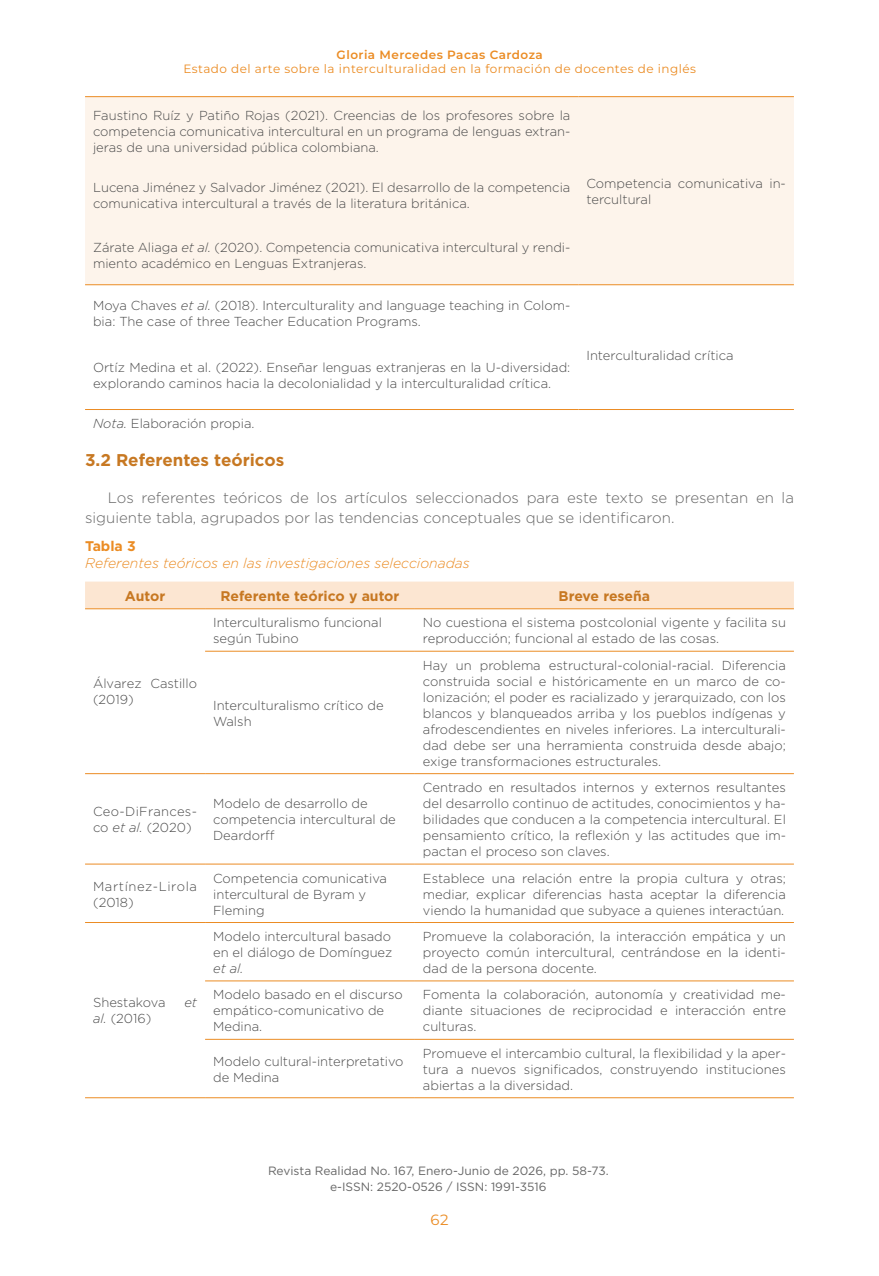
<style>
.page{position:relative;width:879px;height:1276px;background:#fff}
.page>*{position:absolute;margin:0;border:0;box-sizing:border-box;transform-origin:0 0}
.t1{font:700 17px "Gotham";color:#c77822}
.t2{font:300 15px/20px "Gotham";color:#666}
.t3{font:14.8px "Montserrat";color:#eb8c24}
.t4{font:italic 300 14px "Gotham";color:#eb8c24}
.t5{font:700 14px "Gotham";color:#c77822}
.t6{font:700 14px "Gotham";color:#eb8c24}
.t7{font:300 13px/16px "Gotham";color:#4b4b4b}
.t8{font:300 13px/16px "Gotham";letter-spacing:.02em;color:#4b4b4b}
.t9{font:300 13px/16px "Gotham";letter-spacing:.045em;color:#4b4b4b}
.t10{font:italic 300 13px "Gotham";color:#4b4b4b}
.t11{font:12px/16px "Gotham";color:#666;text-align:center}
.t12{font:12px "Montserrat";letter-spacing:.04em;color:#eb8c24}
.t13{font:600 12px "Montserrat";letter-spacing:.04em;color:#eb8c24}
.s1{font-style:italic}
</style>
<div class="page">
<div style="left:85px;top:97px;width:709px;height:187px;background:#fdf4eb"></div>
<hr style="left:85px;top:96px;width:493px;height:1px;background:#eb8c24">
<hr style="left:578px;top:96px;width:216px;height:1px;background:#eb8c24">
<hr style="left:578px;top:284px;width:216px;height:1px;background:#eb8c24">
<hr style="left:85px;top:284px;width:493px;height:1px;background:#eb8c24">
<hr style="left:578px;top:409px;width:216px;height:1px;background:#eb8c24">
<hr style="left:85px;top:409px;width:493px;height:1px;background:#eb8c24">
<div style="left:85px;top:581px;width:709px;height:27px;background:#fce6d2"></div>
<hr style="left:85px;top:608px;width:120px;height:1px;background:#eb8c24">
<hr style="left:205px;top:608px;width:210px;height:1px;background:#eb8c24">
<hr style="left:415px;top:608px;width:379px;height:1px;background:#eb8c24">
<hr style="left:205px;top:651px;width:210px;height:1px;background:#eb8c24">
<hr style="left:415px;top:651px;width:379px;height:1px;background:#eb8c24">
<hr style="left:85px;top:773px;width:120px;height:1px;background:#eb8c24">
<hr style="left:205px;top:773px;width:210px;height:1px;background:#eb8c24">
<hr style="left:415px;top:773px;width:379px;height:1px;background:#eb8c24">
<hr style="left:85px;top:863px;width:120px;height:1px;background:#eb8c24">
<hr style="left:205px;top:863px;width:210px;height:1px;background:#eb8c24">
<hr style="left:415px;top:863px;width:379px;height:1px;background:#eb8c24">
<hr style="left:85px;top:922px;width:120px;height:1px;background:#eb8c24">
<hr style="left:205px;top:922px;width:210px;height:1px;background:#eb8c24">
<hr style="left:415px;top:922px;width:379px;height:1px;background:#eb8c24">
<hr style="left:205px;top:980px;width:210px;height:1px;background:#eb8c24">
<hr style="left:415px;top:980px;width:379px;height:1px;background:#eb8c24">
<hr style="left:205px;top:1039px;width:210px;height:1px;background:#eb8c24">
<hr style="left:415px;top:1039px;width:379px;height:1px;background:#eb8c24">
<hr style="left:85px;top:1097px;width:120px;height:1px;background:#eb8c24">
<hr style="left:205px;top:1097px;width:210px;height:1px;background:#eb8c24">
<hr style="left:415px;top:1097px;width:379px;height:1px;background:#eb8c24">
<p class="t13" style="left:337px;top:46px;width:208px">Gloria Mercedes Pacas Cardoza</p>
<p class="t12" style="left:183px;top:61px;width:514px">Estado del arte sobre la interculturalidad en la formación de docentes de inglés</p>
<p class="t7" style="left:93px;top:107px;width:479px;text-align:justify">Faustino Ruíz y Patiño Rojas (2021). Creencias de los profesores sobre la competencia comunicativa intercultural en un programa de lenguas extran&shy;jeras de una universidad pública colombiana.</p>
<p class="t7" style="left:93px;top:179px;width:479px">Lucena Jiménez y Salvador Jiménez (2021). El desarrollo de la competencia comunicativa intercultural a través de la literatura británica.</p>
<p class="t7" style="left:93px;top:239px;width:479px">Zárate Aliaga <span class="s1">et al.</span> (2020). Competencia comunicativa intercultural y rendi&shy;miento académico en Lenguas Extranjeras.</p>
<p class="t7" style="left:93px;top:297px;width:479px">Moya Chaves <span class="s1">et al.</span> (2018). Interculturality and language teaching in Colom&shy;bia: The case of three Teacher Education Programs.</p>
<p class="t7" style="left:586px;top:175px;width:201px">Competencia comunicativa in&shy;tercultural</p>
<p class="t7" style="left:586px;top:347px;width:149px">Interculturalidad crítica</p>
<p class="t7" style="left:93px;top:359px;width:479px">Ortíz Medina et al. (2022). Enseñar lenguas extranjeras en la U-diversidad: explorando caminos hacia la decolonialidad y la interculturalidad crítica.</p>
<p class="t7" style="left:93px;top:415px;width:163px"><span class="s1">Nota.</span> Elaboración propia.</p>
<h1 class="t1" style="left:85px;top:449px;width:201px">3.2 Referentes teóricos</h1>
<p class="t2" style="left:85px;top:487px;width:710px;text-indent:23px">Los referentes teóricos de los artículos seleccionados para este texto se presentan en la siguiente tabla, agrupados por las tendencias conceptuales que se identificaron.</p>
<p class="t6" style="left:85px;top:537px;width:52px">Tabla 3</p>
<p class="t4" style="left:85px;top:554px;width:386px">Referentes teóricos en las investigaciones seleccionadas</p>
<p class="t5" style="left:125px;top:586px;width:42px">Autor</p>
<p class="t5" style="left:220px;top:586px;width:180px">Referente teórico y autor</p>
<p class="t5" style="left:558px;top:586px;width:93px">Breve reseña</p>
<p class="t7" style="left:93px;top:675px;width:105px">Álvarez Castillo (2019)</p>
<p class="t7" style="left:213px;top:614px;width:170px">Interculturalismo funcional según Tubino</p>
<p class="t7" style="left:423px;top:614px;width:364px">No cuestiona el sistema postcolonial vigente y facilita su reproducción; funcional al estado de las cosas.</p>
<p class="t7" style="left:213px;top:696px;width:172px">Interculturalismo crítico de<br>Walsh</p>
<p class="t7" style="left:423px;top:656px;width:364px;text-align:justify">Hay un problema estructural-colonial-racial. Diferencia construida social e históricamente en un marco de co&shy;lonización; el poder es racializado y jerarquizado, con los blancos y blanqueados arriba y los pueblos indígenas y afrodescendientes en niveles inferiores. La interculturali&shy;dad debe ser una herramienta construida desde abajo; exige transformaciones estructurales.</p>
<p class="t8" style="left:93px;top:803px;width:105px">Ceo-DiFrances&shy;co <span class="s1">et al.</span> (2020)</p>
<p class="t7" style="left:213px;top:795px;width:184px">Modelo de desarrollo de competencia intercultural de<br>Deardorff</p>
<p class="t7" style="left:423px;top:779px;width:364px;text-align:justify">Centrado en resultados internos y externos resultantes del desarrollo continuo de actitudes, conocimientos y ha&shy;bilidades que conducen a la competencia intercultural. El pensamiento crítico, la reflexión y las actitudes que im&shy;pactan el proceso son claves.</p>
<p class="t9" style="left:93px;top:877px;width:105px">Martínez-Lirola (2018)</p>
<p class="t7" style="left:213px;top:869px;width:175px">Competencia comunicativa intercultural de Byram y<br>Fleming</p>
<p class="t7" style="left:423px;top:869px;width:364px;text-align:justify">Establece una relación entre la propia cultura y otras; mediar, explicar diferencias hasta aceptar la diferencia viendo la humanidad que subyace a quienes interactúan.</p>
<p class="t7" style="left:93px;top:994px;width:74px">Shestakova</p>
<p class="t10" style="left:184px;top:994px;width:14px">et</p>
<p class="t7" style="left:93px;top:1010px;width:60px"><span class="s1">al.</span> (2016)</p>
<p class="t7" style="left:213px;top:928px;width:181px">Modelo intercultural basado en el diálogo de Domínguez</p>
<p class="t10" style="left:213px;top:960px;width:32px">et al.</p>
<p class="t7" style="left:423px;top:928px;width:364px;text-align:justify">Promueve la colaboración, la interacción empática y un proyecto común intercultural, centrándose en la identi&shy;dad de la persona docente.</p>
<p class="t7" style="left:213px;top:986px;width:191px">Modelo basado en el discurso empático-comunicativo de<br>Medina.</p>
<p class="t7" style="left:423px;top:986px;width:364px;text-align:justify">Fomenta la colaboración, autonomía y creatividad me&shy;diante situaciones de reciprocidad e interacción entre culturas.</p>
<p class="t7" style="left:213px;top:1053px;width:192px">Modelo cultural-interpretativo de Medina</p>
<p class="t7" style="left:423px;top:1045px;width:364px;text-align:justify">Promueve el intercambio cultural, la flexibilidad y la aper&shy;tura a nuevos significados, construyendo instituciones abiertas a la diversidad.</p>
<p class="t11" style="left:268px;top:1162px;width:342px">Revista Realidad No. 167, Enero-Junio de 2026, pp. 58-73. e-ISSN: 2520-0526 / ISSN: 1991-3516</p>
<p class="t3" style="left:430px;top:1210px;width:20px">62</p>
</div>
